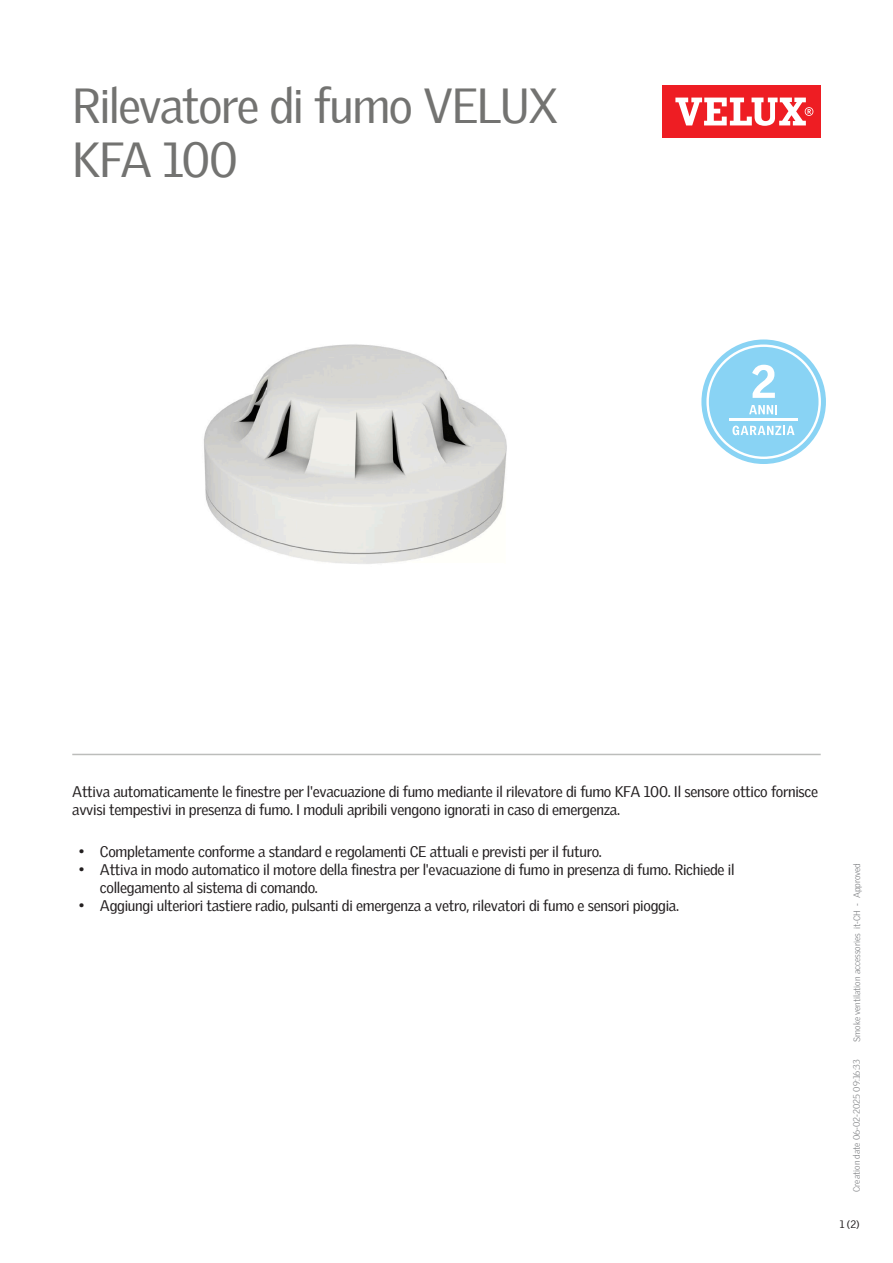
<style>
.page{position:relative;width:893px;height:1263px;background:#fff}
.page>*{position:absolute;margin:0;border:0;box-sizing:border-box;transform-origin:0 0}
.Headline{font:48px/54px "Velux Gothic";letter-spacing:-.035em;color:#737371}
.Body_Regular{font:15px/18px "Velux Gothic";letter-spacing:-.02em;color:#231f20}
.t1{font:10.5px "Velux Gothic";color:#231f20}
.t2{font:300 9px "Velux Gothic";color:#7c7e81}
</style>
<div class="page">
<div style="left:662px;top:85px;width:159px;height:53px;background:#ee1d23"></div>
<svg style="left:675px;top:98px;width:138px;height:28px"></svg>
<hr style="left:72px;top:754px;width:749px;height:1px;background:#bcbdbb">
<img style="left:203px;top:344px;width:304px;height:220px">
<svg style="left:701px;top:339px;width:125px;height:125px"></svg>
<p class="Headline" style="left:72px;top:74px;width:488px">Rilevatore di fumo VELUX<br>KFA 100</p>
<p class="Body_Regular" style="left:72px;top:781px;width:747px">Attiva automaticamente le finestre per l'evacuazione di fumo mediante il rilevatore di fumo KFA 100. Il sensore ottico fornisce avvisi tempestivi in presenza di fumo. I moduli apribili vengono ignorati in caso di emergenza.</p>
<p class="Body_Regular" style="left:79px;top:842px;width:525px">• Completamente conforme a standard e regolamenti CE attuali e previsti per il futuro.</p>
<p class="Body_Regular" style="left:100px;top:860px;width:636px;text-indent:-21px">• Attiva in modo automatico il motore della finestra per l'evacuazione di fumo in presenza di fumo. Richiede il collegamento al sistema di comando.</p>
<p class="Body_Regular" style="left:79px;top:896px;width:602px">• Aggiungi ulteriori tastiere radio, pulsanti di emergenza a vetro, rilevatori di fumo e sensori pioggia.</p>
<p class="t2" style="left:850px;top:1042px;width:180px;rotate:-90deg">Smoke ventilation accessories it-CH - Approved</p>
<p class="t2" style="left:850px;top:1192px;width:134px;rotate:-90deg">Creation date 06-02-2025 09:16:33</p>
<p class="t1" style="left:840px;top:1216px;width:21px">1 (2)</p>
</div>
